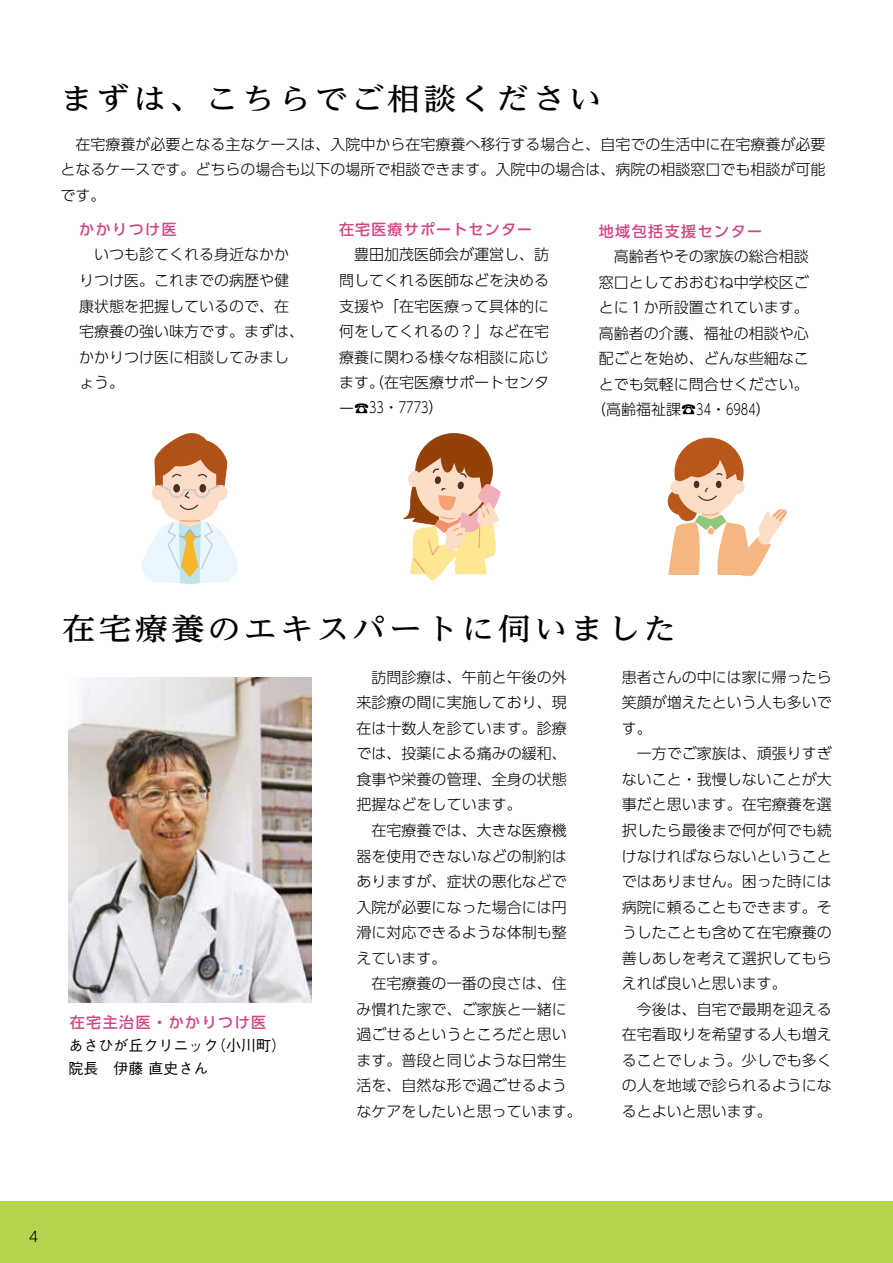
<style>
.page{position:relative;width:893px;height:1263px;background:#fff}
.page>*{position:absolute;margin:0;border:0;box-sizing:border-box;transform-origin:0 0}
.t1{font:500 30px "UD Reimin Pro";letter-spacing:.1em;color:#000;scale:1.1 1}
.t2{font:300 15px/25.5px "UD Shin Go Pro";color:#000}
.t3{font:500 15px "UD Shin Go Pro";letter-spacing:.1em;color:#d04785}
.t4{font:500 15px/22.5px "Gothic BBB Pro";color:#000}
.t5{font:500 15px "UD Shin Go Pro";letter-spacing:.08em;color:#d04785}
.t6{font:300 14.4px "UD Shin Go Pro";color:#000}
</style>
<div class="page">
<img style="left:68px;top:678px;width:243px;height:324px">
<svg style="left:142px;top:433px;width:96px;height:152px"></svg>
<svg style="left:668px;top:440px;width:119px;height:136px"></svg>
<svg style="left:403px;top:436px;width:98px;height:145px"></svg>
<div style="left:0;top:1201px;width:893px;height:62px;background:#b7d450"></div>
<h1 class="t1" style="left:61px;top:74px;width:494px">まずは、こちらでご相談ください</h1>
<p class="t2" style="left:61px;top:131px;width:767px;text-align:justify">　在宅療養が必要となる主なケースは、入院中から在宅療養へ移行する場合と、自宅での生活中に在宅療養が必要となるケースです。どちらの場合も以下の場所で相談できます。入院中の場合は、病院の相談窓口でも相談が可能です。</p>
<p class="t3" style="left:79px;top:217px;width:99px">かかりつけ医</p>
<p class="t2" style="left:79px;top:241px;width:227px">　いつも診てくれる身近なかかりつけ医。これまでの病歴や健康状態を把握しているので、在宅療養の強い味方です。まずは、かかりつけ医に相談してみましょう。</p>
<p class="t5" style="left:339px;top:217px;width:195px">在宅医療サポートセンター</p>
<p class="t2" style="left:339px;top:241px;width:211px;text-align:justify">　豊田加茂医師会が運営し、訪問してくれる医師などを決める支援や「在宅医療って具体的に何をしてくれるの？」など在宅療養に関わる様々な相談に応じます。（在宅医療サポートセンター☎33・7773）</p>
<p class="t3" style="left:599px;top:219px;width:165px">地域包括支援センター</p>
<p class="t2" style="left:599px;top:243px;width:211px">　高齢者やその家族の総合相談</p>
<p class="t2" style="left:599px;top:269px;width:211px">窓口としておおむね中学校区ご</p>
<p class="t2" style="left:599px;top:294px;width:211px">とに１か所設置されています。</p>
<p class="t2" style="left:599px;top:320px;width:211px">高齢者の介護、福祉の相談や心</p>
<p class="t2" style="left:599px;top:345px;width:211px">配ごとを始め、どんな些細なこ</p>
<p class="t2" style="left:599px;top:371px;width:211px">とでも気軽に問合せください。</p>
<p class="t2" style="left:591px;top:396px;width:181px">（高齢福祉課☎34・6984）</p>
<h1 class="t1" style="left:63px;top:604px;width:560px">在宅療養のエキスパートに伺いました</h1>
<p class="t3" style="left:70px;top:1010px;width:198px">在宅主治医・かかりつけ医</p>
<p class="t4" style="left:68px;top:1032px;width:219px">あさひが丘クリニック（小川町）院長　伊藤直史さん</p>
<p class="t2" style="left:357px;top:664px;width:226px">　訪問診療は、午前と午後の外来診療の間に実施しており、現在は十数人を診ています。診療では、投薬による痛みの緩和、食事や栄養の管理、全身の状態把握などをしています。<br>　在宅療養では、大きな医療機器を使用できないなどの制約はありますが、症状の悪化などで入院が必要になった場合には円滑に対応できるような体制も整えています。<br>　在宅療養の一番の良さは、住み慣れた家で、ご家族と一緒に過ごせるというところだと思います。普段と同じような日常生活を、自然な形で過ごせるようなケアをしたいと思っています。</p>
<p class="t2" style="left:622px;top:664px;width:211px">患者さんの中には家に帰ったら笑顔が増えたという人も多いです。<br>　一方でご家族は、頑張りすぎないこと・我慢しないことが大事だと思います。在宅療養を選択したら最後まで何が何でも続けなければならないということではありません。困った時には病院に頼ることもできます。そうしたことも含めて在宅療養の善しあしを考えて選択してもらえれば良いと思います。<br>　今後は、自宅で最期を迎える在宅看取りを希望する人も増えることでしょう。少しでも多くの人を地域で診られるようになるとよいと思います。</p>
<p class="t6" style="left:29px;top:1224px;width:11px">4</p>
</div>
